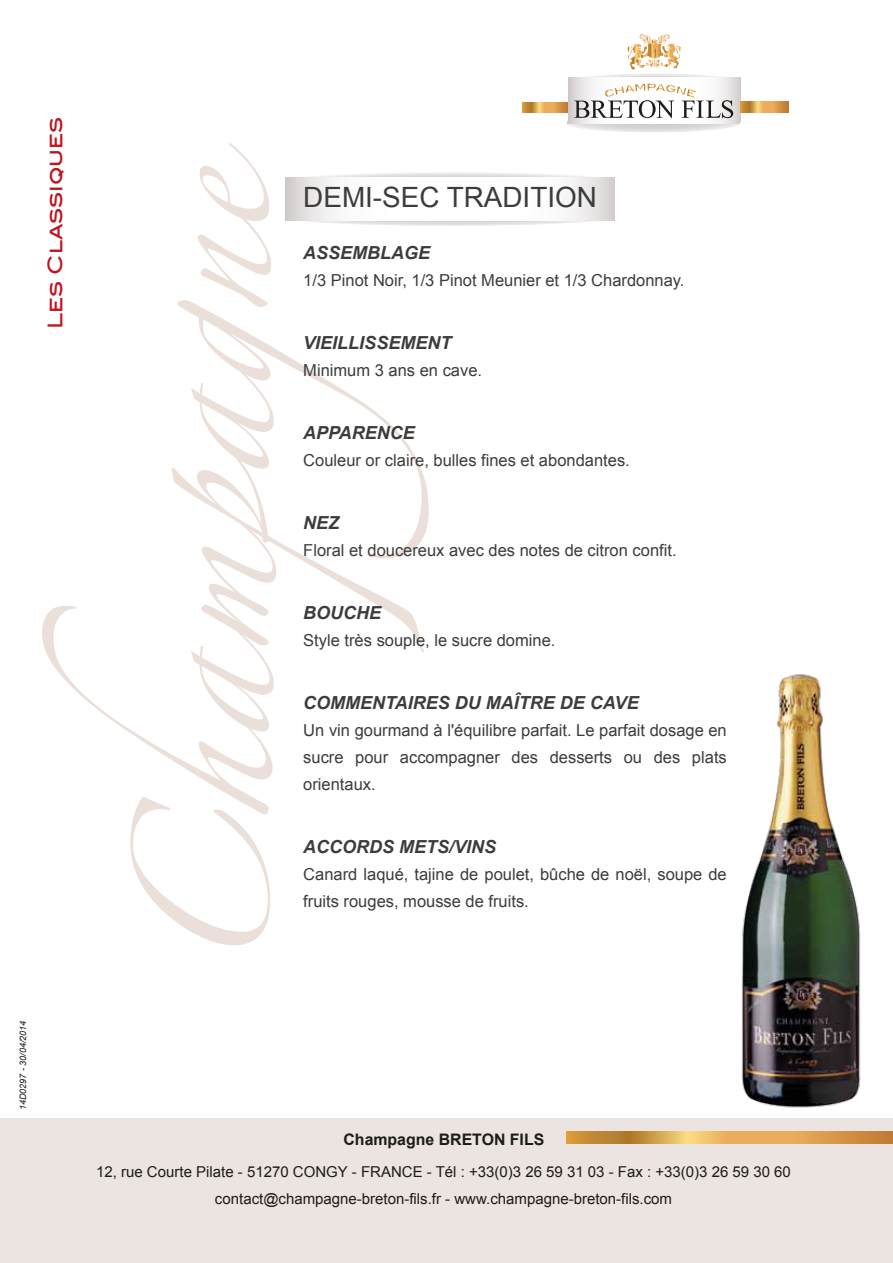
<style>
.page{position:relative;width:893px;height:1263px;background:#fff}
.page>*{position:absolute;margin:0;border:0;box-sizing:border-box;transform-origin:0 0}
.t1{font:28.05px "Arial";color:#3c3c3b}
.t2{font:19.65px "Blair Md ITCTT Medium";color:#be1521}
.t3{font:italic 700 18px "Arial";color:#3c3c3b}
.t4{font:16.5px/27px "Arial";color:#3c3c3b;text-align:justify}
.t5{font:700 15.9px "Arial";color:#1c1c1b}
.t6{font:15px/27px "Arial";color:#1c1c1b;text-align:center}
.t7{font:italic 9px "Arial";color:#1c1c1b}
</style>
<div class="page">
<img style="left:741px;top:674px;width:120px;height:434px">
<div style="left:0;top:1119px;width:893px;height:144px;background:#ece4e1"></div>
<svg style="left:566px;top:1131px;width:327px;height:12px;background:#d99f4e"></svg>
<svg style="left:130px;top:814px;width:140px;height:131px"></svg>
<svg style="left:42px;top:606px;width:231px;height:208px"></svg>
<svg style="left:191px;top:653px;width:83px;height:78px"></svg>
<svg style="left:172px;top:467px;width:252px;height:186px"></svg>
<svg style="left:177px;top:300px;width:252px;height:258px"></svg>
<svg style="left:197px;top:143px;width:74px;height:164px"></svg>
<svg style="left:522px;top:102px;width:44px;height:11px"></svg>
<svg style="left:742px;top:102px;width:46px;height:10px"></svg>
<svg style="left:316px;top:172px;width:268px;height:5px"></svg>
<svg style="left:309px;top:221px;width:280px;height:5px"></svg>
<svg style="left:285px;top:177px;width:329px;height:44px"></svg>
<svg style="left:566px;top:34px;width:176px;height:98px"></svg>
<p class="t2" style="left:39px;top:329px;width:213px;rotate:-90deg">Les Classiques</p>
<h1 class="t1" style="left:303px;top:179px;width:295px">DEMI-SEC TRADITION</h1>
<p class="t3" style="left:303px;top:241px;width:129px">ASSEMBLAGE</p>
<p class="t4" style="left:303px;top:267px;width:383px">1/3 Pinot Noir, 1/3 Pinot Meunier et 1/3 Chardonnay.</p>
<p class="t3" style="left:303px;top:331px;width:150px">VIEILLISSEMENT</p>
<p class="t4" style="left:303px;top:357px;width:180px">Minimum 3 ans en cave.</p>
<p class="t3" style="left:303px;top:421px;width:113px">APPARENCE</p>
<p class="t4" style="left:303px;top:447px;width:328px">Couleur or claire, bulles fines et abondantes.</p>
<p class="t3" style="left:303px;top:511px;width:37px">NEZ</p>
<p class="t4" style="left:303px;top:537px;width:375px">Floral et doucereux avec des notes de citron confit.</p>
<p class="t3" style="left:303px;top:601px;width:79px">BOUCHE</p>
<p class="t4" style="left:303px;top:627px;width:254px">Style très souple, le sucre domine.</p>
<p class="t3" style="left:303px;top:691px;width:337px">COMMENTAIRES DU MAÎTRE DE CAVE</p>
<p class="t4" style="left:303px;top:717px;width:425px">Un vin gourmand à l'équilibre parfait. Le parfait dosage en sucre pour accompagner des desserts ou des plats orientaux.</p>
<p class="t3" style="left:303px;top:835px;width:195px">ACCORDS METS/VINS</p>
<p class="t4" style="left:303px;top:861px;width:425px">Canard laqué, tajine de poulet, bûche de noël, soupe de fruits rouges, mousse de fruits.</p>
<p class="t7" style="left:17px;top:1110px;width:91px;rotate:-90deg">14D0297 - 30/04/2014</p>
<p class="t5" style="left:344px;top:1128px;width:202px">Champagne BRETON FILS</p>
<p class="t6" style="left:96px;top:1158px;width:696px">12, rue Courte Pilate - 51270 CONGY - FRANCE - Tél : +33(0)3 26 59 31 03 - Fax : +33(0)3 26 59 30 60 contact@champagne-breton-fils.fr - www.champagne-breton-fils.com</p>
</div>
